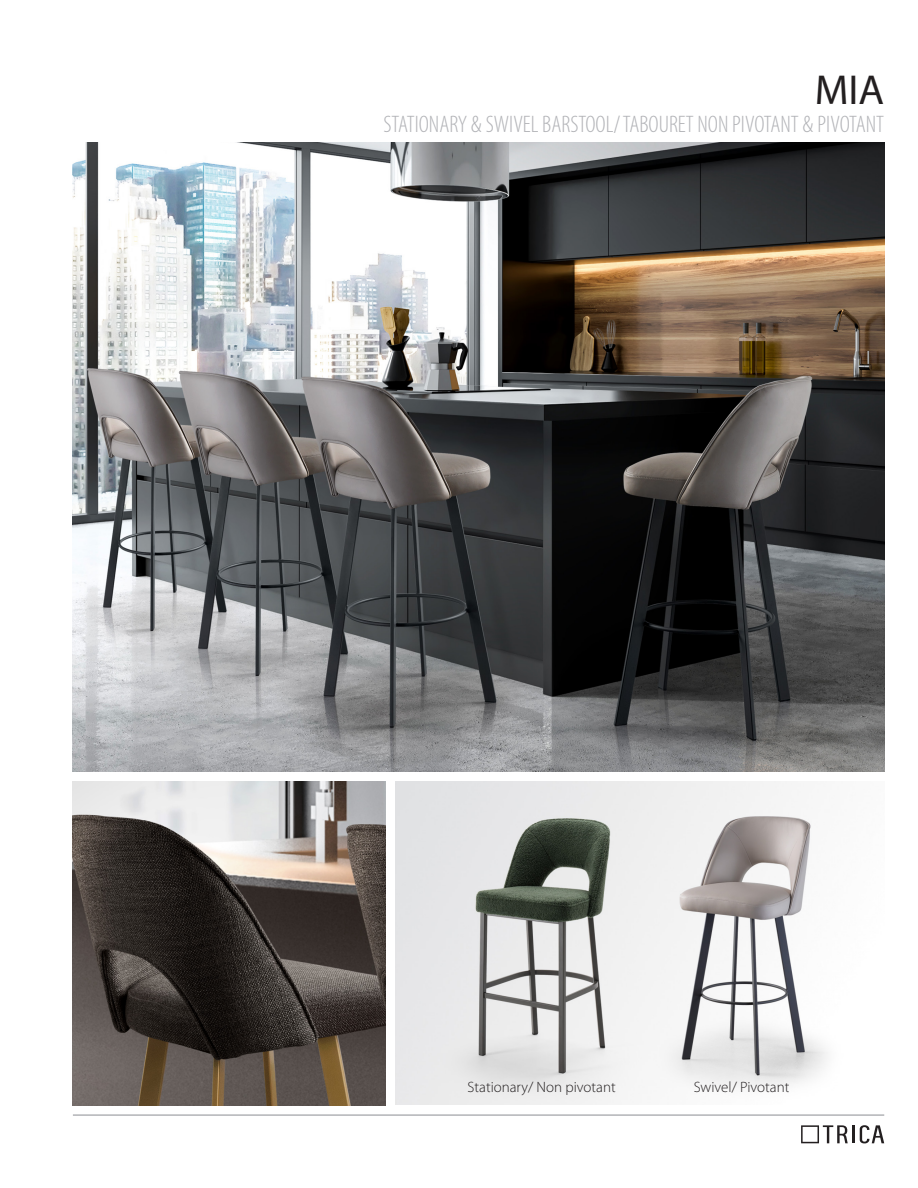
<style>
.page{position:relative;width:918px;height:1188px;background:#fff}
.page>*{position:absolute;margin:0;border:0;box-sizing:border-box;transform-origin:0 0}
.t1{font:42px "Myriad Pro";color:#231f20}
.t2{font:300 condensed 24px "Myriad Pro";color:#b2b3b7}
.t3{font:300 15px "Myriad Pro";color:#231f20}
</style>
<div class="page">
<img style="left:73px;top:143px;width:811px;height:629px">
<hr style="left:73px;top:1114px;width:811px;height:2px;background:#b2b3b7">
<hr style="left:852px;top:1125px;width:3px;height:18px;background:#231f20">
<svg style="left:860px;top:1125px;width:24px;height:19px"></svg>
<svg style="left:801px;top:1125px;width:47px;height:18px"></svg>
<img style="left:73px;top:782px;width:313px;height:323px">
<img style="left:396px;top:782px;width:432px;height:323px">
<p class="t1" style="left:815px;top:64px;width:71px">MIA</p>
<p class="t2" style="left:383px;top:110px;width:502px">STATIONARY &amp; SWIVEL BARSTOOL/ TABOURET NON PIVOTANT &amp; PIVOTANT</p>
<p class="t3" style="left:468px;top:1078px;width:150px">Stationary/ Non pivotant</p>
<p class="t3" style="left:694px;top:1078px;width:97px">Swivel/ Pivotant</p>
</div>
